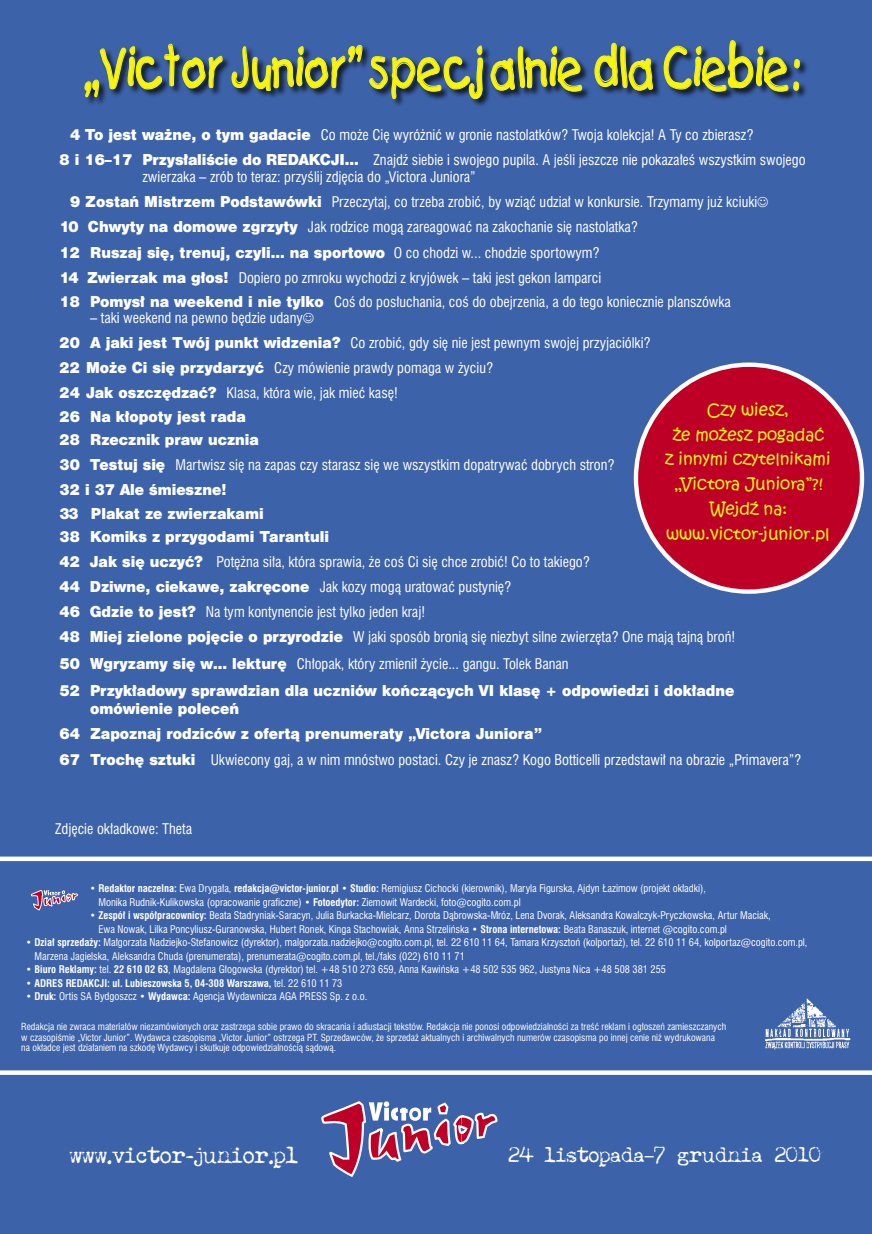
<style>
.page{position:relative;width:872px;height:1234px;background:#fff}
.page>*{position:absolute;margin:0;border:0;box-sizing:border-box;transform-origin:0 0}
.t1{font:53.7px "Kids";color:#f7f410;scale:.72 1}
.t2{font:18px "Maszyna AEG";color:#fff}
.Podtytuł_1{font:16.5px/24.6px "Kristen Normal PL";color:#f7f410;text-align:center}
.t3{font:16.5px "Maszyna AEG";color:#fff}
.tekst_glowny{font:13.5px/16.5px "Swis 721 Cn PL";color:#fff}
.t4{font:13.5px/18px "Swis 721 Blk 2 PL";color:#fff}
.tekst_glowny-2{font:9.75px/13.5px "Swis 721 Cn PL";color:#fff}
.tekst_glowny-3{font:700 9.75px "Swis 721 Cn PL";color:#fff}
.tekst_glowny-4{font:9px/10.5px "Swis 721 Cn PL";color:#fff}
.s1{font-family:"Swis 721 Blk 2 PL"}
.s2{font-family:"Swis 721 Cn PL"}
.s3{font-weight:700}
.s4{font-weight:400}
.s5{font-family:"Tahoma"}
</style>
<div class="page">
<div style="left:0;top:0;width:872px;height:1233px;background:#3c62a9"></div>
<svg style="left:321px;top:1101px;width:176px;height:75px"></svg>
<svg style="left:0;top:1070px;width:872px;height:4px;background:#ebeff6"></svg>
<img style="left:765px;top:998px;width:86px;height:52px">
<svg style="left:31px;top:890px;width:47px;height:20px"></svg>
<div style="left:84px;top:40px;width:725px;height:68px;background:#000;opacity:.75"></div>
<svg style="left:84px;top:40px;width:139px;height:68px"></svg>
<svg style="left:231px;top:42px;width:252px;height:58px"></svg>
<svg style="left:490px;top:46px;width:92px;height:46px"></svg>
<svg style="left:594px;top:42px;width:59px;height:49px"></svg>
<svg style="left:663px;top:40px;width:137px;height:52px"></svg>
<svg style="left:0;top:856px;width:872px;height:4px;background:#e2e8f2"></svg>
<div style="left:636px;top:364px;width:226px;height:227px;background:#be0027;border-radius:50%"></div>
<p class="t1" style="left:82px;top:31px;width:995px">„Victor Junior” specjalnie dla Ciebie:</p>
<p class="tekst_glowny" style="left:70px;top:126px;width:685px"><span class="s1">4 To jest ważne, o tym gadacie</span> Co może Cię wyróżnić w gronie nastolatków? Twoja kolekcja! A Ty co zbierasz?</p>
<p class="tekst_glowny" style="left:142px;top:151px;width:664px;text-indent:-83px"><span class="s1">8 i 16–17 Przysłaliście do REDAKCJI…</span> Znajdź siebie i swojego pupila. A jeśli jeszcze nie pokazałeś wszystkim swojego zwierzaka – zrób to teraz: przyślij zdjęcia do „Victora Juniora”</p>
<p class="tekst_glowny" style="left:70px;top:193px;width:688px"><span class="s1">9 Zostań Mistrzem Podstawówki</span> Przeczytaj, co trzeba zrobić, by wziąć udział w konkursie. Trzymamy już kciuki</p>
<p class="tekst_glowny" style="left:60px;top:218px;width:580px"><span class="s1">10 Chwyty na domowe zgrzyty</span> Jak rodzice mogą zareagować na zakochanie się nastolatka?</p>
<p class="t4" style="left:60px;top:243px;width:541px">12 Ruszaj się, trenuj, czyli… na sportowo <span class="s2">O co chodzi w... chodzie sportowym?</span></p>
<p class="tekst_glowny" style="left:60px;top:269px;width:543px"><span class="s1">14 Zwierzak ma głos!</span> Dopiero po zmroku wychodzi z kryjówek – taki jest gekon lamparci</p>
<p class="tekst_glowny" style="left:60px;top:293px;width:673px"><span class="s1">18 Pomysł na weekend i nie tylko</span> Coś do posłuchania, coś do obejrzenia, a do tego koniecznie planszówka</p>
<p class="tekst_glowny" style="left:90px;top:309px;width:214px">– taki weekend na pewno będzie udany</p>
<p class="tekst_glowny" style="left:60px;top:334px;width:592px"><span class="s1">20 A jaki jest Twój punkt widzenia?</span> Co zrobić, gdy się nie jest pewnym swojej przyjaciólki?</p>
<p class="tekst_glowny" style="left:60px;top:359px;width:435px"><span class="s1">22 Może Ci się przydarzyć</span> Czy mówienie prawdy pomaga w życiu?</p>
<p class="tekst_glowny" style="left:60px;top:384px;width:340px"><span class="s1">24 Jak oszczędzać?</span> Klasa, która wie, jak mieć kasę!</p>
<p class="t4" style="left:60px;top:407px;width:188px">26 Na kłopoty jest rada</p>
<p class="t4" style="left:60px;top:430px;width:201px">28 Rzecznik praw ucznia</p>
<p class="tekst_glowny" style="left:60px;top:457px;width:556px"><span class="s1">30 Testuj się</span> Martwisz się na zapas czy starasz się we wszystkim dopatrywać dobrych stron?</p>
<p class="t4" style="left:60px;top:480px;width:168px">32 i 37 Ale śmieszne!</p>
<p class="t4" style="left:60px;top:504px;width:205px">33 Plakat ze zwierzakami</p>
<p class="t4" style="left:60px;top:527px;width:271px">38 Komiks z przygodami Tarantuli</p>
<p class="tekst_glowny" style="left:60px;top:554px;width:532px"><span class="s1">42 Jak się uczyć?</span> Potężna siła, która sprawia, że coś Ci się chce zrobić! Co to takiego?</p>
<p class="tekst_glowny" style="left:60px;top:579px;width:453px"><span class="s1">44 Dziwne, ciekawe, zakręcone</span> Jak kozy mogą uratować pustynię?</p>
<p class="tekst_glowny" style="left:60px;top:604px;width:367px"><span class="s1">46 Gdzie to jest?</span> Na tym kontynencie jest tylko jeden kraj!</p>
<p class="tekst_glowny" style="left:60px;top:629px;width:677px"><span class="s1">48 Miej zielone pojęcie o przyrodzie</span> W jaki sposób bronią się niezbyt silne zwierzęta? One mają tajną broń!</p>
<p class="tekst_glowny" style="left:60px;top:655px;width:510px"><span class="s1">50 Wgryzamy się w… lekturę</span> Chłopak, który zmienił życie... gangu. Tolek Banan</p>
<p class="t4" style="left:90px;top:680px;width:646px;text-indent:-31px">52 Przykładowy sprawdzian dla uczniów kończących VI klasę + odpowiedzi i dokładne omówienie poleceń</p>
<p class="t4" style="left:60px;top:723px;width:484px">64 Zapoznaj rodziców z ofertą prenumeraty „Victora Juniora”</p>
<p class="tekst_glowny" style="left:60px;top:751px;width:743px"><span class="s1">67 Trochę sztuki</span> Ukwiecony gaj, a w nim mnóstwo postaci. Czy je znasz? Kogo Botticelli przedstawił na obrazie „Primavera”?</p>
<p class="Podtytuł_1" style="left:665px;top:398px;width:167px">Czy wiesz,<br>że możesz pogadać<br>z innymi czytelnikami „Victora Juniora”?!<br>Wejdź na: www.victor-junior.pl</p>
<p class="tekst_glowny" style="left:55px;top:820px;width:138px">Zdjęcie okładkowe: Theta</p>
<p class="tekst_glowny-2" style="left:98px;top:881px;width:609px;text-indent:-9px"><span class="s3">• Redaktor naczelna:</span> Ewa Drygała, <span class="s3">redakcja@victor-junior.pl • Studio:</span> Remigiusz Cichocki (kierownik), Maryla Figurska, Ajdyn Łazimow (projekt okładki),<br>Monika Rudnik-Kulikowska (opracowanie graficzne) • <span class="s3">Fotoedytor:</span> Ziemowit Wardecki, foto@cogito.com.pl</p>
<p class="tekst_glowny-2" style="left:98px;top:908px;width:674px;text-indent:-9px">• <span class="s3">Zespół i współpracownicy:</span> Beata Stadryniak-Saracyn, Julia Burkacka-Mielcarz, Dorota Dąbrowska-Mróz, Lena Dvorak, Aleksandra Kowalczyk-Pryczkowska, Artur Maciak,<br>Ewa Nowak, Lilka Poncyliusz-Guranowska, Hubert Ronek, Kinga Stachowiak, Anna Strzelińska • <span class="s3">Strona internetowa:</span> Beata Banaszuk, internet @cogito.com.pl</p>
<p class="tekst_glowny-2" style="left:35px;top:935px;width:774px;text-indent:-9px">• <span class="s3">Dział sprzedaży:</span> Małgorzata Nadziejko-Stefanowicz (dyrektor), malgorzata.nadziejko@cogito.com.pl, tel. 22 610 11 64, Tamara Krzysztoń (kolportaż), tel. 22 610 11 64, kolportaz@cogito.com.pl,<br>Marzena Jagielska, Aleksandra Chuda (prenumerata), prenumerata@cogito.com.pl, tel./faks (022) 610 11 71</p>
<p class="tekst_glowny-2" style="left:26px;top:962px;width:641px">• <span class="s3">Biuro Reklamy:</span> tel. <span class="s3">22 610 02 63</span>, Magdalena Głogowska (dyrektor) tel. +48 510 273 659, Anna Kawińska +48 502 535 962, Justyna Nica +48 508 381 255</p>
<p class="tekst_glowny-3" style="left:26px;top:976px;width:318px">• ADRES REDAKCJI: ul. Lubieszowska 5, 04-308 Warszawa, <span class="s4">tel. 22 610 11 73</span></p>
<p class="tekst_glowny-2" style="left:26px;top:989px;width:343px">• <span class="s3">Druk:</span> Ortis SA Bydgoszcz • <span class="s3">Wydawca:</span> Agencja Wydawnicza AGA PRESS Sp. z o.o.</p>
<p class="tekst_glowny-4" style="left:21px;top:1021px;width:706px">Redakcja nie zwraca materiałów niezamówionych oraz zastrzega sobie prawo do skracania i adiustacji tekstów. Redakcja nie ponosi odpowiedzialności za treść reklam i ogłoszeń zamieszczanych w czasopiśmie „Victor Junior”. Wydawca czasopisma „Victor Junior” ostrzega P.T. Sprzedawców, że sprzedaż aktualnych i archiwalnych numerów czasopisma po innej cenie niż wydrukowana<br>na okładce jest działaniem na szkodę Wydawcy i skutkuje odpowiedzialnością sądową.</p>
<p class="t2" style="left:70px;top:1143px;width:230px">www.victor-junior.pl</p>
<p class="t3" style="left:508px;top:1144px;width:314px">24 listopada<span class="s5">–</span>7 grudnia 2010</p>
</div>
